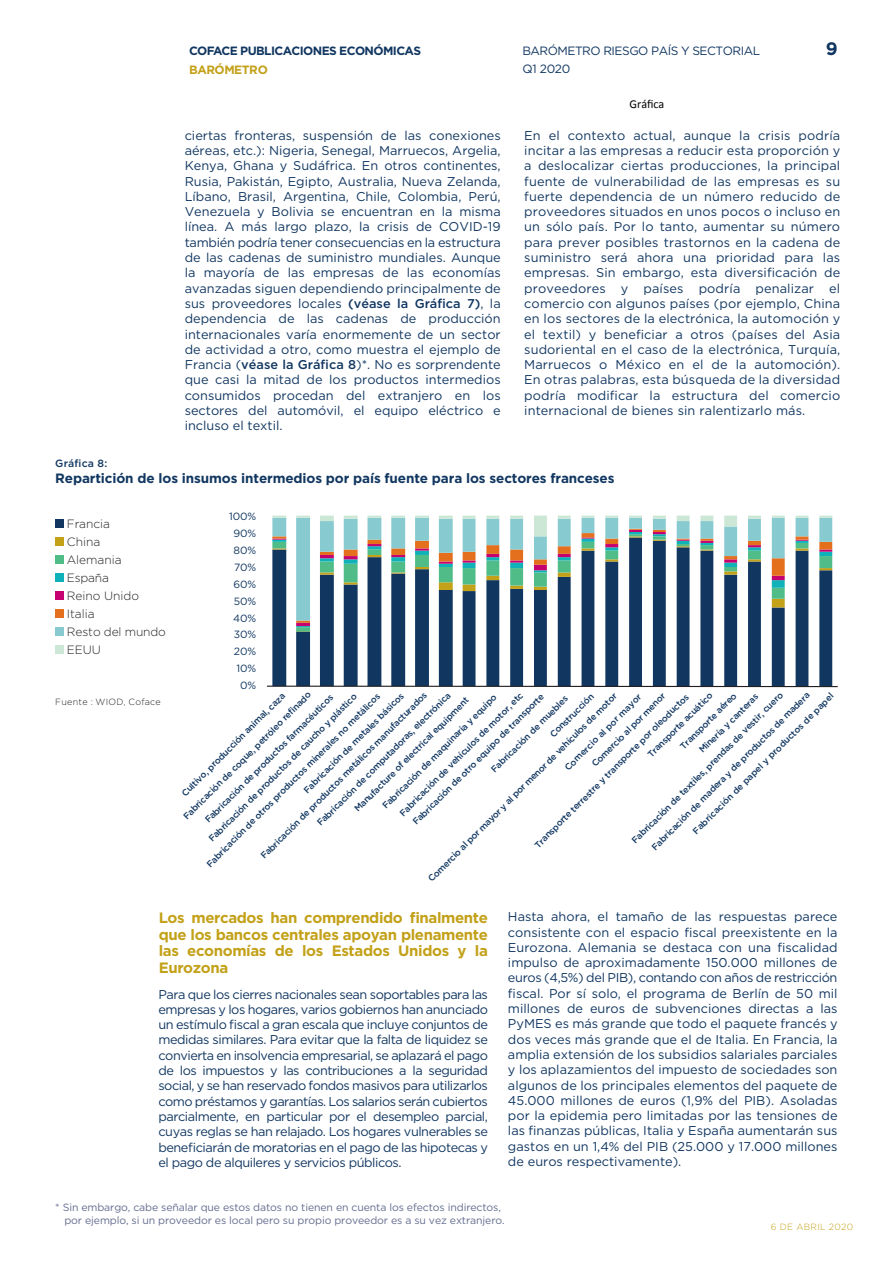
<style>
.page{position:relative;width:893px;height:1263px;background:#fff}
.page>*{position:absolute;margin:0;border:0;box-sizing:border-box;transform-origin:0 0}
.t1{font:700 18px "Gotham";color:#113761}
.t2{font:700 15px/16.5px "Gotham";letter-spacing:-.025em;color:#c3a119;text-align:justify}
.t3{font:700 13.5px "Gotham";letter-spacing:-.01em;color:#113761}
.t4{font:12.75px/15.3px "Gotham";color:#113761;text-align:justify}
.t5{font:300 12px/18px "Gotham";color:#231f20}
.t6{font:12px "Gotham";letter-spacing:-.04em;color:#113761}
.t7{font:700 12px "Gotham";letter-spacing:-.05em;color:#113761}
.t8{font:700 12px "Gotham";letter-spacing:-.04em;color:#c3a119}
.t9{font:12px "Calibri";letter-spacing:-.005em;color:#000001}
.t10{font:10.5px/12.6px "Gotham";letter-spacing:-.01em;color:#636d8f}
.t11{font:10.5px/16.8px "Gotham";letter-spacing:-.02em;color:#113761;text-align:right}
.t12{font:500 10.5px "Gotham";letter-spacing:.02em;color:#113761}
.t13{font:500 9px/17.5px "Gotham";color:#113761}
.t14{font:300 9px "Gotham";letter-spacing:.03em;color:#231f20}
.t15{font:300 9px "Gotham";letter-spacing:.03em;color:#c3a119}
.s1{font-weight:500}
</style>
<div class="page">
<div style="left:55px;top:520px;width:8px;height:8px;background:#113761"></div>
<div style="left:55px;top:538px;width:8px;height:8px;background:#c3a119"></div>
<div style="left:55px;top:556px;width:8px;height:8px;background:#50bd88"></div>
<div style="left:55px;top:574px;width:8px;height:8px;background:#0eb2b8"></div>
<div style="left:55px;top:592px;width:8px;height:8px;background:#c60170"></div>
<div style="left:55px;top:610px;width:8px;height:8px;background:#e4701e"></div>
<div style="left:55px;top:628px;width:8px;height:8px;background:#87cbd1"></div>
<div style="left:55px;top:646px;width:8px;height:8px;background:#cce7d6"></div>
<svg style="left:272px;top:631px;width:560px;height:55px"></svg>
<svg style="left:272px;top:627px;width:560px;height:4px;fill:#113761"></svg>
<svg style="left:272px;top:623px;width:560px;height:3px;fill:#113761"></svg>
<svg style="left:272px;top:621px;width:560px;height:2px"></svg>
<svg style="left:272px;top:536px;width:560px;height:85px"></svg>
<svg style="left:272px;top:516px;width:560px;height:20px"></svg>
<hr style="left:267px;top:686px;width:571px;height:1px;background:#231f20">
<p class="t7" style="left:189px;top:43px;width:233px">COFACE PUBLICACIONES ECONÓMICAS</p>
<p class="t6" style="left:522px;top:43px;width:239px">BARÓMETRO RIESGO PAÍS Y SECTORIAL</p>
<h1 class="t1" style="left:826px;top:37px;width:13px">9</h1>
<p class="t8" style="left:189px;top:62px;width:80px">BARÓMETRO</p>
<p class="t6" style="left:522px;top:61px;width:50px">Q1 2020</p>
<p class="t9" style="left:630px;top:96px;width:36px">Gráfica</p>
<p class="t4" style="left:185px;top:127px;width:318px">ciertas fronteras, suspensión de las conexiones aéreas, etc.): Nigeria, Senegal, Marruecos, Argelia, Kenya, Ghana y Sudáfrica. En otros continentes, Rusia, Pakistán, Egipto, Australia, Nueva Zelanda, Líbano, Brasil, Argentina, Chile, Colombia, Perú, Venezuela y Bolivia se encuentran en la misma línea. A más largo plazo, la crisis de COVID-19 también podría tener consecuencias en la estructura de las cadenas de suministro mundiales. Aunque la mayoría de las empresas de las economías avanzadas siguen dependiendo principalmente de sus proveedores locales <span class="s1">(véase la Gráfica 7)</span>, la dependencia de las cadenas de producción internacionales varía enormemente de un sector de actividad a otro, como muestra el ejemplo de Francia (<span class="s1">véase la Gráfica 8</span>)*. No es sorprendente que casi la mitad de los productos intermedios consumidos procedan del extranjero en los sectores del automóvil, el equipo eléctrico e incluso el textil.</p>
<p class="t4" style="left:524px;top:127px;width:318px">En el contexto actual, aunque la crisis podría incitar a las empresas a reducir esta proporción y a deslocalizar ciertas producciones, la principal fuente de vulnerabilidad de las empresas es su fuerte dependencia de un número reducido de proveedores situados en unos pocos o incluso en un sólo país. Por lo tanto, aumentar su número para prever posibles trastornos en la cadena de suministro será ahora una prioridad para las empresas. Sin embargo, esta diversificación de proveedores y países podría penalizar el comercio con algunos países (por ejemplo, China en los sectores de la electrónica, la automoción y el textil) y beneficiar a otros (países del Asia sudoriental en el caso de la electrónica, Turquía, Marruecos o México en el de la automoción).<br>En otras palabras, esta búsqueda de la diversidad podría modificar la estructura del comercio internacional de bienes sin ralentizarlo más.</p>
<p class="t12" style="left:55px;top:457px;width:54px">Gráfica 8:</p>
<p class="t3" style="left:55px;top:469px;width:561px">Repartición de los insumos intermedios por país fuente para los sectores franceses</p>
<p class="t5" style="left:67px;top:514px;width:101px">Francia<br>China<br>Alemania<br>España<br>Reino Unido<br>Italia<br>Resto del mundo<br>EEUU</p>
<p class="t11" style="left:229px;top:508px;width:28px">100%<br>90%<br>80%<br>70%<br>60%<br>50%<br>40%<br>30%<br>20%<br>10%<br>0%</p>
<p class="t13" style="left:177px;top:788px;width:144px;rotate:-45deg">Cultivo, producción animal, caza</p>
<p class="t13" style="left:179px;top:811px;width:178px;rotate:-45deg">Fabricación de coque, petróleo refi nado</p>
<p class="t13" style="left:676px;top:813px;width:196px;text-indent:-40px;rotate:-45deg">Fabricación de madera y de productos de madera<br>Fabricación de papel y productos de papel</p>
<p class="t13" style="left:616px;top:824px;width:211px;line-height:16.5px;text-indent:112px;rotate:-45deg">Minería y canteras<br>Fabricación de textiles, prendas de vestir, cuero</p>
<p class="t13" style="left:312px;top:818px;width:186px;rotate:-45deg">Fabricación de computadoras, electrónica</p>
<p class="t13" style="left:663px;top:729px;width:77px;line-height:17.1px;text-indent:-29px;rotate:-45deg">Transporte acuático<br>Transporte aéreo</p>
<p class="t13" style="left:256px;top:851px;width:232px;rotate:-45deg">Fabricación de productos metálicos manufacturados</p>
<p class="t13" style="left:382px;top:796px;width:172px;text-indent:-7px;rotate:-45deg">Fabricación de maquinaria y equipo<br>Fabricación de vehículos de motor, etc</p>
<p class="t13" style="left:413px;top:863px;width:264px;line-height:16px;text-indent:188px;rotate:-45deg">Construcción<br>Comercio al por mayor y al por menor de vehículos de motor</p>
<p class="t13" style="left:587px;top:758px;width:101px;rotate:-45deg">Comercio al por menor</p>
<p class="t13" style="left:299px;top:785px;width:139px;rotate:-45deg">Fabricación de metales básicos</p>
<p class="t13" style="left:202px;top:859px;width:243px;rotate:-45deg">Fabricación de otros productos minerales no metálicos</p>
<p class="t13" style="left:473px;top:751px;width:106px;line-height:18.3px;text-indent:-92px;rotate:-45deg">Fabricación de otro equipo de transporte<br>Fabricación de muebles</p>
<p class="t13" style="left:204px;top:834px;width:207px;rotate:-45deg">Fabricación de productos de caucho y plástico</p>
<p class="t13" style="left:530px;top:840px;width:215px;rotate:-45deg">Transporte terrestre y transporte por oleoductos</p>
<p class="t13" style="left:560px;top:763px;width:106px;rotate:-45deg">Comercio al por mayor</p>
<p class="t13" style="left:200px;top:815px;width:179px;rotate:-45deg">Fabricación de productos farmacéuticos</p>
<p class="t13" style="left:349px;top:804px;width:159px;rotate:-45deg">Manufacture of electrical equipment</p>
<p class="t14" style="left:55px;top:696px;width:107px">Fuente : WIOD, Coface</p>
<p class="t2" style="left:159px;top:909px;width:331px">Los mercados han comprendido finalmente que los bancos centrales apoyan plenamente las economías de los Estados Unidos y la Eurozona</p>
<p class="t4" style="left:158px;top:986px;width:331px">Para que los cierres nacionales sean soportables para las empresas y los hogares, varios gobiernos han anunciado un estímulo fiscal a gran escala que incluye conjuntos de medidas similares. Para evitar que la falta de liquidez se convierta en insolvencia empresarial, se aplazará el pago de los impuestos y las contribuciones a la seguridad social, y se han reservado fondos masivos para utilizarlos como préstamos y garantías. Los salarios serán cubiertos parcialmente, en particular por el desempleo parcial, cuyas reglas se han relajado. Los hogares vulnerables se beneficiarán de moratorias en el pago de las hipotecas y el pago de alquileres y servicios públicos.</p>
<p class="t4" style="left:508px;top:909px;width:331px">Hasta ahora, el tamaño de las respuestas parece consistente con el espacio fiscal preexistente en la Eurozona. Alemania se destaca con una fiscalidad impulso de aproximadamente 150.000 millones de euros (4,5%) del PIB), contando con años de restricción fiscal. Por sí solo, el programa de Berlín de 50 mil millones de euros de subvenciones directas a las PyMES es más grande que todo el paquete francés y dos veces más grande que el de Italia. En Francia, la amplia extensión de los subsidios salariales parciales y los aplazamientos del impuesto de sociedades son algunos de los principales elementos del paquete de 45.000 millones de euros (1,9% del PIB). Asoladas por la epidemia pero limitadas por las tensiones de las finanzas públicas, Italia y España aumentarán sus gastos en un 1,4% del PIB (25.000 y 17.000 millones de euros respectivamente).</p>
<p class="t10" style="left:64px;top:1201px;width:442px;text-indent:-9px">* Sin embargo, cabe señalar que estos datos no tienen en cuenta los efectos indirectos, por ejemplo, si un proveedor es local pero su propio proveedor es a su vez extranjero.</p>
<p class="t15" style="left:771px;top:1221px;width:84px">6 DE ABRIL 2020</p>
</div>
